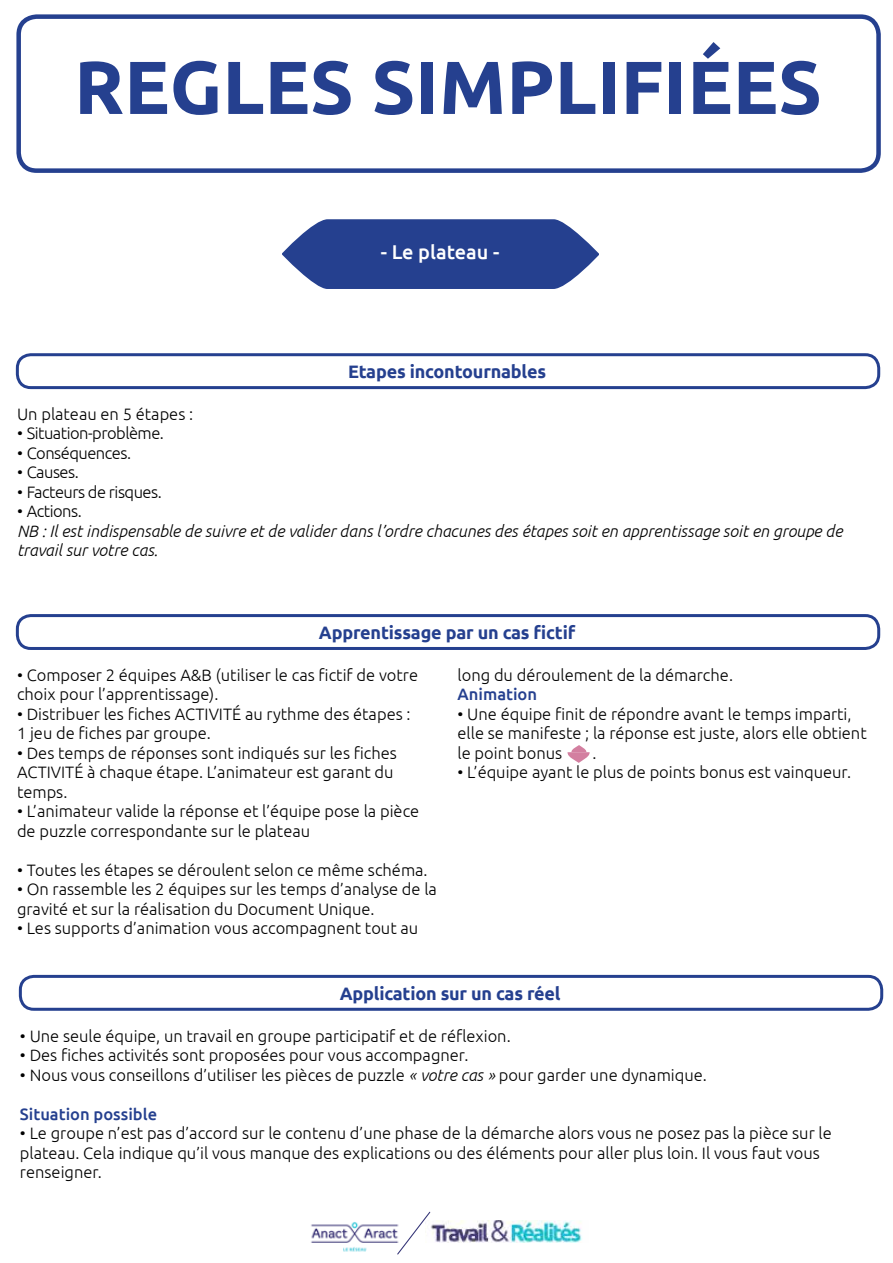
<style>
.page{position:relative;width:893px;height:1263px;background:#fff}
.page>*{position:absolute;margin:0;border:0;box-sizing:border-box;transform-origin:0 0}
.t1{font:700 75px "Ubuntu";color:#25408f}
.t2{font:500 19.95px "Ubuntu";color:#fff}
.t3{font:700 18px "Ubuntu";letter-spacing:-.01em;color:#25408f}
.t4{font:300 16.5px/19.5px "Ubuntu";color:#000}
.t5{font:italic 300 16.5px/19.5px "Ubuntu";color:#000}
.t6{font:300 16.5px "Ubuntu";letter-spacing:-.03em;color:#000}
.t7{font:500 16.5px "Ubuntu";color:#25408f}
.s1{font-style:italic}
</style>
<div class="page">
<div style="left:16px;top:353px;width:864px;height:36px;border:3px solid #25408f;border-radius:14px"></div>
<div style="left:16px;top:614px;width:864px;height:36px;border:3px solid #25408f;border-radius:14px"></div>
<div style="left:19px;top:975px;width:864px;height:36px;border:3px solid #25408f;border-radius:14px"></div>
<svg style="left:282px;top:219px;width:317px;height:70px;background:#3f569c"></svg>
<img style="left:311px;top:1222px;width:85px;height:30px">
<img style="left:431px;top:1220px;width:151px;height:23px">
<svg style="left:396px;top:1211px;width:35px;height:44px"></svg>
<svg style="left:567px;top:745px;width:23px;height:18px"></svg>
<div style="left:16px;top:14px;width:865px;height:159px;border:4px solid #25408f;border-radius:18px"></div>
<h1 class="t1" style="left:74px;top:42px;width:749px">REGLES SIMPLIFIÉES</h1>
<p class="t2" style="left:381px;top:239px;width:120px">- Le plateau -</p>
<p class="t3" style="left:348px;top:361px;width:200px">Etapes incontournables</p>
<p class="t4" style="left:17px;top:404px;width:178px">Un plateau en 5 étapes :</p>
<p class="t6" style="left:17px;top:423px;width:148px">• Situation-problème.</p>
<p class="t6" style="left:17px;top:443px;width:116px">• Conséquences.</p>
<p class="t4" style="left:17px;top:462px;width:63px">• Causes.</p>
<p class="t6" style="left:17px;top:482px;width:146px">• Facteurs de risques.</p>
<p class="t6" style="left:17px;top:501px;width:66px">• Actions.</p>
<p class="t5" style="left:17px;top:521px;width:827px">NB : Il est indispensable de suivre et de valider dans l’ordre chacunes des étapes soit en apprentissage soit en groupe de travail sur votre cas.</p>
<p class="t3" style="left:319px;top:622px;width:258px">Apprentissage par un cas fictif</p>
<p class="t4" style="left:17px;top:665px;width:403px">• Composer 2 équipes A&amp;B (utiliser le cas fictif de votre choix pour l’apprentissage).</p>
<p class="t4" style="left:17px;top:704px;width:395px">• Distribuer les fiches ACTIVITÉ au rythme des étapes :<br>1 jeu de fiches par groupe.</p>
<p class="t4" style="left:17px;top:743px;width:381px">• Des temps de réponses sont indiqués sur les fiches<br>ACTIVITÉ à chaque étape. L’animateur est garant du temps.</p>
<p class="t4" style="left:17px;top:801px;width:404px">• L’animateur valide la réponse et l’équipe pose la pièce de puzzle correspondante sur le plateau</p>
<p class="t4" style="left:17px;top:860px;width:412px">• Toutes les étapes se déroulent selon ce même schéma.</p>
<p class="t4" style="left:17px;top:879px;width:421px">• On rassemble les 2 équipes sur les temps d’analyse de la gravité et sur la réalisation du Document Unique.</p>
<p class="t4" style="left:17px;top:918px;width:403px">• Les supports d’animation vous accompagnent tout au</p>
<p class="t4" style="left:458px;top:665px;width:277px">long du déroulement de la démarche.</p>
<p class="t7" style="left:458px;top:684px;width:81px">Animation</p>
<p class="t4" style="left:458px;top:704px;width:411px">• Une équipe finit de répondre avant le temps imparti, elle se manifeste ; la réponse est juste, alors elle obtient le point bonus</p>
<p class="t4" style="left:592px;top:743px;width:6px">.</p>
<p class="t4" style="left:458px;top:762px;width:395px">• L’équipe ayant le plus de points bonus est vainqueur.</p>
<p class="t3" style="left:340px;top:982px;width:222px">Application sur un cas réel</p>
<p class="t4" style="left:20px;top:1025px;width:492px">• Une seule équipe, un travail en groupe participatif et de réflexion.</p>
<p class="t4" style="left:20px;top:1045px;width:450px">• Des fiches activités sont proposées pour vous accompagner.</p>
<p class="t4" style="left:20px;top:1064px;width:688px">• Nous vous conseillons d’utiliser les pièces de puzzle <span class="s1">« votre cas »</span> pour garder une dynamique.</p>
<p class="t7" style="left:20px;top:1103px;width:139px">Situation possible</p>
<p class="t4" style="left:20px;top:1123px;width:813px">• Le groupe n’est pas d’accord sur le contenu d’une phase de la démarche alors vous ne posez pas la pièce sur le plateau. Cela indique qu’il vous manque des explications ou des éléments pour aller plus loin. Il vous faut vous renseigner.</p>
</div>
